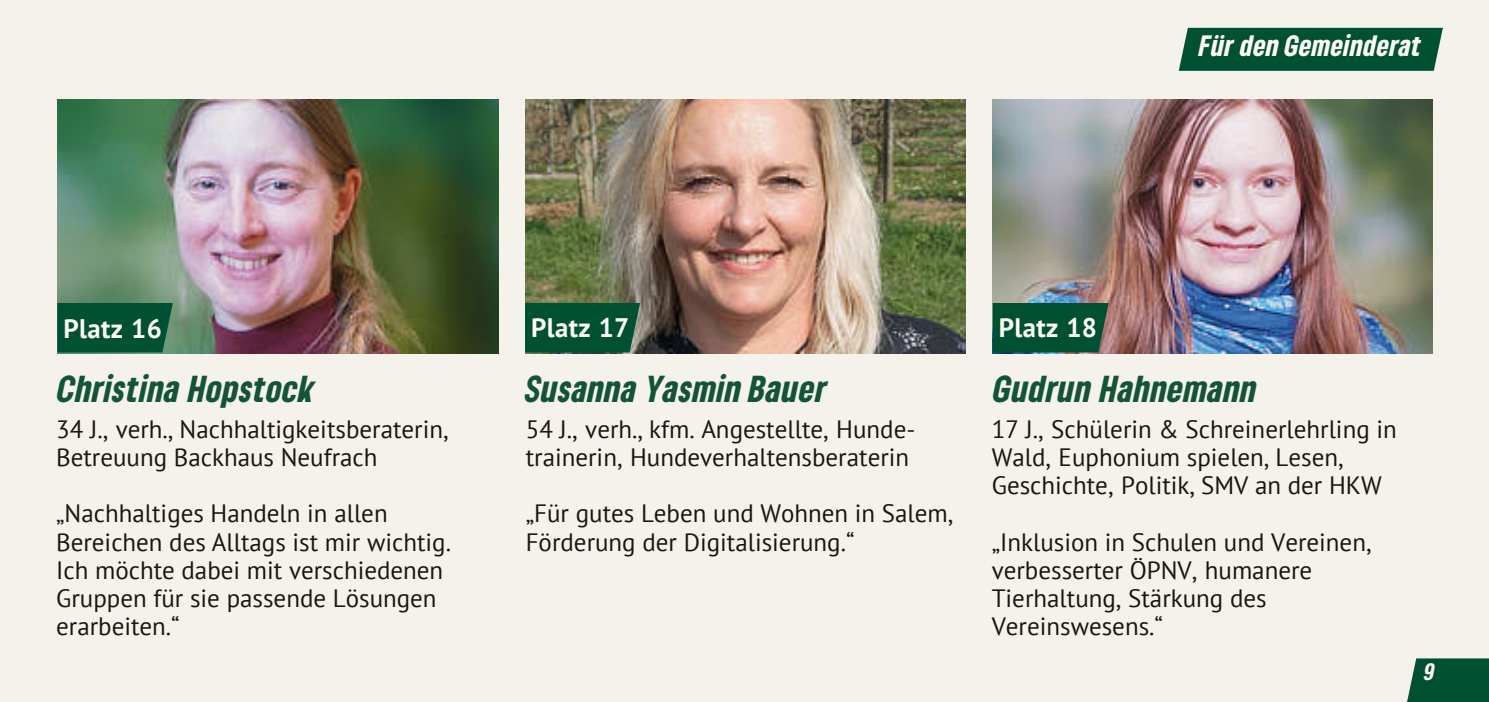
<style>
.page{position:relative;width:1489px;height:702px;background:#fff}
.page>*{position:absolute;margin:0;border:0;box-sizing:border-box;transform-origin:0 0}
.t1{font:italic 900 condensed 35px "Gruene Type";letter-spacing:.02em;color:#145436}
.t2{font:italic 900 condensed 27.5px "Gruene Type";letter-spacing:.02em;color:#fefaf4}
.t3{font:700 26.75px "PT Sans";letter-spacing:.015em;color:#fefaf4}
.t4{font:25px "PT Sans";color:#181611}
.t5{font:italic 900 condensed 22px "Gruene Type";color:#fefaf4}
</style>
<div class="page">
<div style="left:0;top:0;width:1489px;height:701px;background:#f5f2eb"></div>
<img style="left:57px;top:100px;width:441px;height:253px">
<img style="left:993px;top:100px;width:439px;height:253px">
<img style="left:525px;top:100px;width:441px;height:253px">
<svg style="left:57px;top:302px;width:116px;height:50px;background:#075538"></svg>
<svg style="left:525px;top:302px;width:115px;height:50px;background:#095438"></svg>
<svg style="left:993px;top:302px;width:116px;height:50px;background:#0b5439"></svg>
<div style="left:1402px;top:658px;width:87px;height:43px;background:#005134"></div>
<div style="left:1179px;top:28px;width:264px;height:43px;background:#005134"></div>
<p class="t2" style="left:1199px;top:27px;width:223px">Für den Gemeinderat</p>
<p class="t3" style="left:64px;top:318px;width:100px">Platz 16</p>
<p class="t3" style="left:531px;top:317px;width:100px">Platz 17</p>
<p class="t3" style="left:999px;top:317px;width:100px">Platz 18</p>
<p class="t1" style="left:57px;top:365px;width:259px">Christina Hopstock</p>
<p class="t1" style="left:526px;top:365px;width:303px">Susanna Yasmin Bauer</p>
<p class="t1" style="left:993px;top:365px;width:265px">Gudrun Hahnemann</p>
<p class="t4" style="left:56px;top:419px;width:393px">34 J., verh., Nachhaltigkeitsberaterin,</p>
<p class="t4" style="left:56px;top:447px;width:323px">Betreuung Backhaus Neufrach</p>
<p class="t4" style="left:56px;top:503px;width:333px">„Nachhaltiges Handeln in allen</p>
<p class="t4" style="left:56px;top:531px;width:396px">Bereichen des Alltags ist mir wichtig.</p>
<p class="t4" style="left:56px;top:559px;width:389px">Ich möchte dabei mit verschiedenen</p>
<p class="t4" style="left:56px;top:587px;width:382px">Gruppen für sie passende Lösungen</p>
<p class="t4" style="left:56px;top:616px;width:125px">erarbeiten.“</p>
<p class="t4" style="left:526px;top:419px;width:391px">54 J., verh., kfm. Angestellte, Hunde-</p>
<p class="t4" style="left:526px;top:447px;width:385px">trainerin, Hundeverhaltensberaterin</p>
<p class="t4" style="left:526px;top:503px;width:429px">„Für gutes Leben und Wohnen in Salem,</p>
<p class="t4" style="left:526px;top:531px;width:330px">Förderung der Digitalisierung.“</p>
<p class="t4" style="left:992px;top:419px;width:407px">17 J., Schülerin &amp; Schreinerlehrling in</p>
<p class="t4" style="left:992px;top:447px;width:353px">Wald, Euphonium spielen, Lesen,</p>
<p class="t4" style="left:992px;top:475px;width:391px">Geschichte, Politik, SMV an der HKW</p>
<p class="t4" style="left:992px;top:531px;width:381px">„Inklusion in Schulen und Vereinen,</p>
<p class="t4" style="left:992px;top:559px;width:322px">verbesserter ÖPNV, humanere</p>
<p class="t4" style="left:992px;top:587px;width:276px">Tierhaltung, Stärkung des</p>
<p class="t4" style="left:992px;top:616px;width:173px">Vereinswesens.“</p>
<p class="t5" style="left:1424px;top:657px;width:12px">9</p>
</div>
